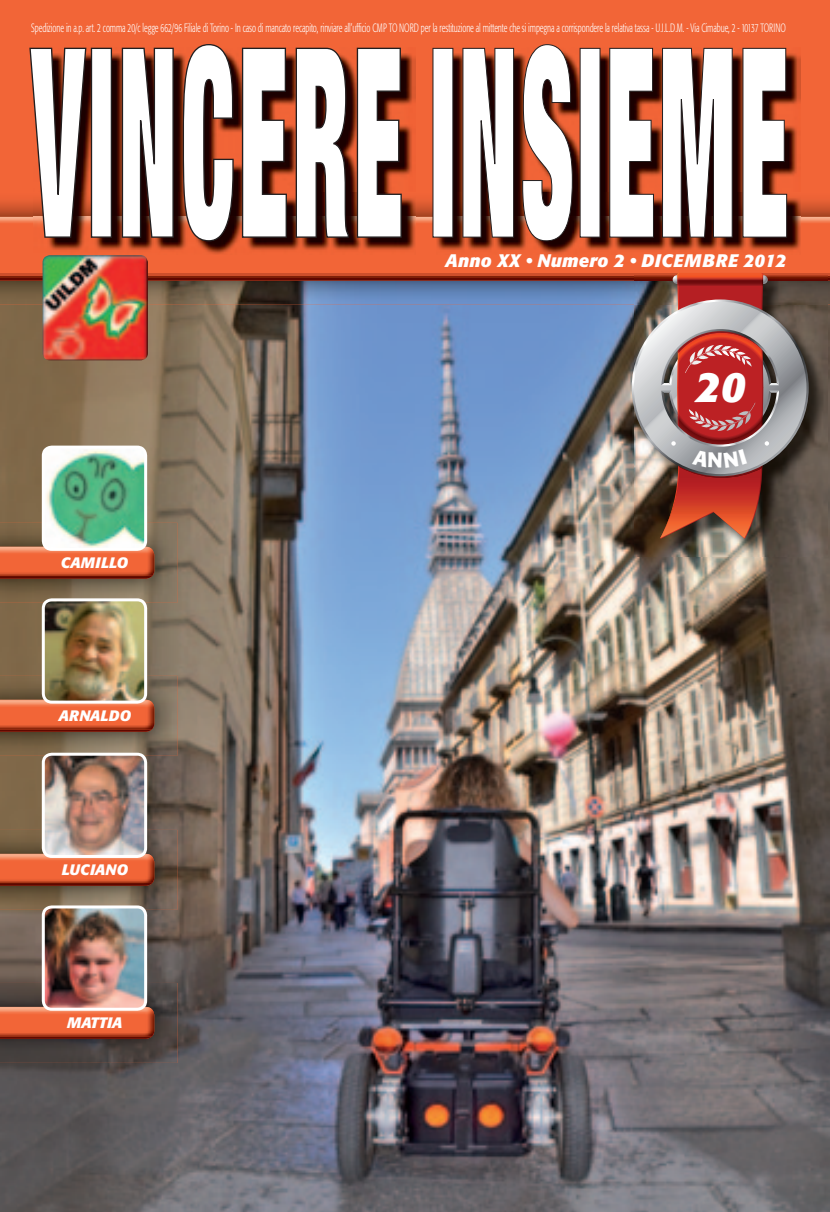
<style>
.page{position:relative;width:830px;height:1212px;background:#fff}
.page>*{position:absolute;margin:0;border:0;box-sizing:border-box;transform-origin:0 0}
.t1{font:italic 700 42.15px "Formata";color:#fff}
.t2{font:italic 700 18px "Formata";letter-spacing:.01em;color:#fff}
.t3{font:italic 700 15px "Formata";color:#fff}
.t4{font:300 condensed 12px "Formata";letter-spacing:-.005em;color:#fff;scale:.73 1}
</style>
<div class="page">
<div style="left:0;top:0;width:829px;height:1212px;background:#f26537"></div>
<img style="left:0;top:198px;width:829px;height:1014px">
<img style="left:436px;top:48px;width:363px;height:207px">
<svg style="left:432px;top:44px;width:354px;height:197px;background:#c4afaa"></svg>
<img style="left:33px;top:53px;width:382px;height:201px">
<svg style="left:29px;top:44px;width:372px;height:197px;background:#c3a8a1"></svg>
<img style="left:0;top:830px;width:177px;height:80px">
<img style="left:0;top:883px;width:152px;height:3px">
<img style="left:0;top:854px;width:154px;height:29px">
<img style="left:0;top:523px;width:177px;height:80px">
<img style="left:0;top:576px;width:152px;height:3px">
<img style="left:0;top:547px;width:154px;height:29px">
<img style="left:0;top:983px;width:177px;height:80px">
<img style="left:0;top:1007px;width:150px;height:1px">
<img style="left:0;top:1037px;width:152px;height:2px">
<img style="left:0;top:1008px;width:154px;height:29px">
<img style="left:0;top:676px;width:177px;height:80px">
<img style="left:0;top:700px;width:150px;height:1px">
<img style="left:0;top:729px;width:152px;height:3px">
<img style="left:0;top:701px;width:154px;height:28px">
<img style="left:42px;top:753px;width:105px;height:105px">
<svg style="left:42px;top:446px;width:105px;height:105px;background:#8fc8aa"></svg>
<img style="left:42px;top:905px;width:105px;height:106px">
<img style="left:42px;top:598px;width:105px;height:106px">
<img style="left:43px;top:255px;width:105px;height:105px">
<img style="left:634px;top:275px;width:192px;height:281px">
<img style="left:631px;top:273px;width:177px;height:266px">
<p class="t4" style="left:31px;top:21px;width:1034px">Spedizione in a.p. art. 2 comma 20/c legge 662/96 Filiale di Torino - In caso di mancato recapito, rinviare all’ufficio CMP TO NORD per la restituzione al mittente che si impegna a corrispondere la relativa tassa - U.I.L.D.M. - Via Cimabue, 2 - 10137 TORINO</p>
<h2 class="t2" style="left:445px;top:249px;width:342px">Anno XX • Numero 2 • DICEMBRE 2012</h2>
<p class="t3" style="left:61px;top:554px;width:68px">CAMILLO</p>
<p class="t3" style="left:59px;top:707px;width:74px">ARNALDO</p>
<p class="t3" style="left:62px;top:861px;width:68px">LUCIANO</p>
<p class="t3" style="left:67px;top:1013px;width:57px">MATTIA</p>
<h1 class="t1" style="left:695px;top:361px;width:51px">20</h1>
</div>
